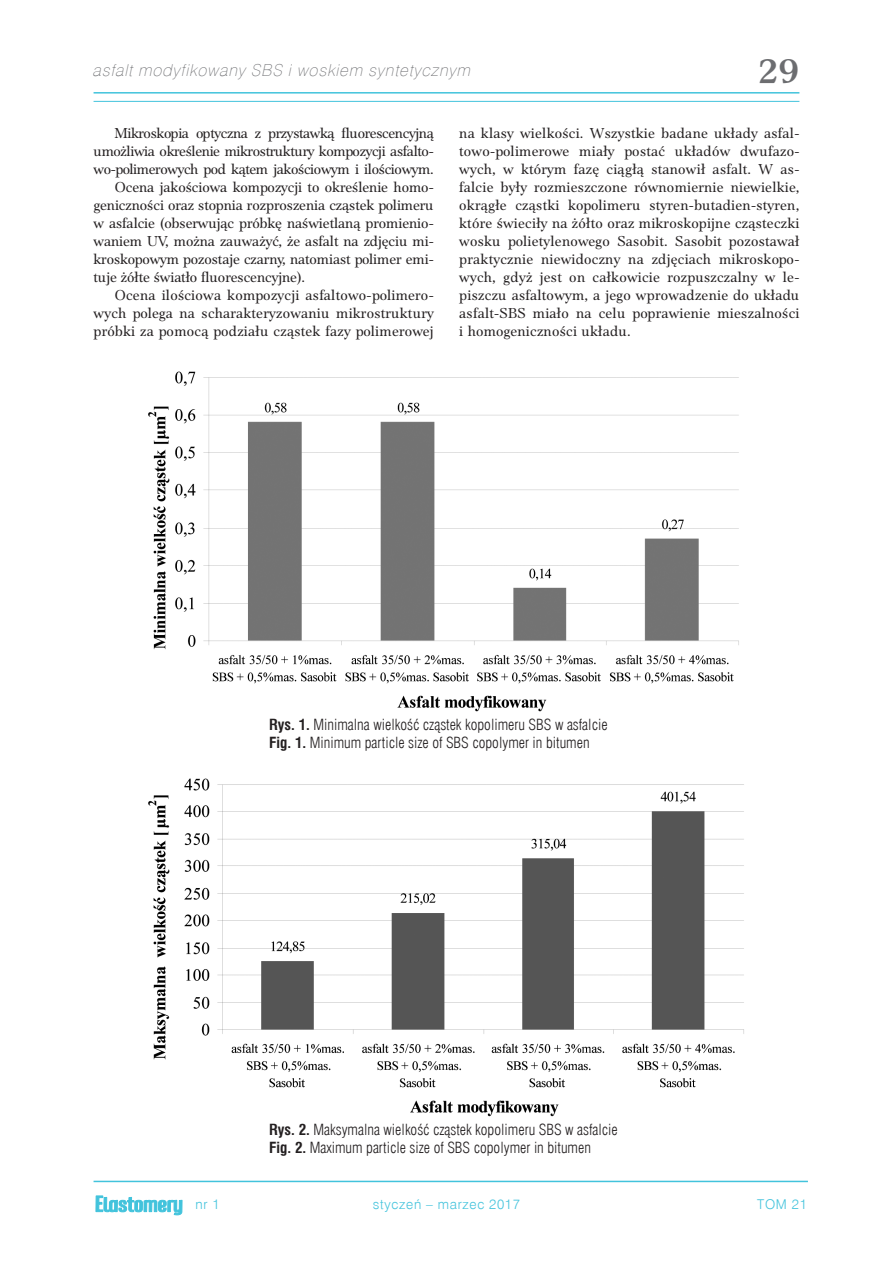
<style>
.page{position:relative;width:893px;height:1263px;background:#fff}
.page>*{position:absolute;margin:0;border:0;box-sizing:border-box;transform-origin:0 0}
.t1{font:700 36px "Platea EFN";color:#6c6d70}
.t2{font:italic 16.5px "Swis 721 Th EU";color:#6c6d70}
.E_TEKST_GLOWNY{font:15px/18px "Platea EFN";color:#231f20;text-align:justify}
.E_podpis_pod_rysunek{font:15px "Swis 721 Lt Cn EU";color:#231f20}
.t3{font:13.5px "Swis 721 Lt EU";letter-spacing:.05em;color:#42c3dc}
.s1{font-family:"Swis 721 Cn EU";font-weight:700}
</style>
<div class="page">
<hr style="left:94px;top:92px;width:705px;height:2px;background:#42c3dc">
<hr style="left:94px;top:101px;width:705px;height:1px;background:#42c3dc">
<svg style="left:95px;top:1195px;width:88px;height:21px"></svg>
<hr style="left:94px;top:1181px;width:714px;height:1px;background:#42c3dc">
<img style="left:148px;top:371px;width:591px;height:341px">
<img style="left:148px;top:778px;width:596px;height:339px">
<p class="t2" style="left:92px;top:60px;width:383px">asfalt modyfikowany SBS i woskiem syntetycznym</p>
<h1 class="t1" style="left:758px;top:50px;width:43px">29</h1>
<p class="E_TEKST_GLOWNY" style="left:94px;top:124px;width:342px;text-indent:21px">Mikroskopia optyczna z przystawką fluorescencyjną umożliwia określenie mikrostruktury kompozycji asfalto&shy;wo-polimerowych pod kątem jakościowym i ilościowym.</p>
<p class="E_TEKST_GLOWNY" style="left:94px;top:178px;width:342px;text-indent:21px">Ocena jakościowa kompozycji to określenie homo&shy;geniczności oraz stopnia rozproszenia cząstek polimeru w asfalcie (obserwując próbkę naświetlaną promienio&shy;waniem UV, można zauważyć, że asfalt na zdjęciu mi&shy;kroskopowym pozostaje czarny, natomiast polimer emi&shy;tuje żółte światło fluorescencyjne).</p>
<p class="E_TEKST_GLOWNY" style="left:94px;top:286px;width:342px;text-indent:21px">Ocena ilościowa kompozycji asfaltowo-polimero&shy;wych polega na scharakteryzowaniu mikrostruktury próbki za pomocą podziału cząstek fazy polimerowej</p>
<p class="E_TEKST_GLOWNY" style="left:459px;top:124px;width:342px">na klasy wielkości. Wszystkie badane układy asfal&shy;towo-polimerowe miały postać układów dwufazo&shy;wych, w którym fazę ciągłą stanowił asfalt. W as&shy;falcie były rozmieszczone równomiernie niewielkie, okrągłe cząstki kopolimeru styren-butadien-styren, które świeciły na żółto oraz mikroskopijne cząsteczki wosku polietylenowego Sasobit. Sasobit pozostawał praktycznie niewidoczny na zdjęciach mikroskopo&shy;wych, gdyż jest on całkowicie rozpuszczalny w le&shy;piszczu asfaltowym, a jego wprowadzenie do układu asfalt-SBS miało na celu poprawienie mieszalności i homogeniczności układu.</p>
<p class="E_podpis_pod_rysunek" style="left:269px;top:715px;width:340px"><span class="s1">Rys. 1.</span> Minimalna wielkość cząstek kopolimeru SBS w asfalcie</p>
<p class="E_podpis_pod_rysunek" style="left:269px;top:733px;width:322px"><span class="s1">Fig. 1.</span> Minimum particle size of SBS copolymer in bitumen</p>
<p class="E_podpis_pod_rysunek" style="left:269px;top:1120px;width:350px"><span class="s1">Rys. 2.</span> Maksymalna wielkość cząstek kopolimeru SBS w asfalcie</p>
<p class="E_podpis_pod_rysunek" style="left:269px;top:1138px;width:323px"><span class="s1">Fig. 2.</span> Maximum particle size of SBS copolymer in bitumen</p>
<p class="t3" style="left:195px;top:1196px;width:26px">nr 1</p>
<p class="t3" style="left:373px;top:1196px;width:149px">styczeń – marzec 2017</p>
<p class="t3" style="left:757px;top:1196px;width:51px">TOM 21</p>
</div>
